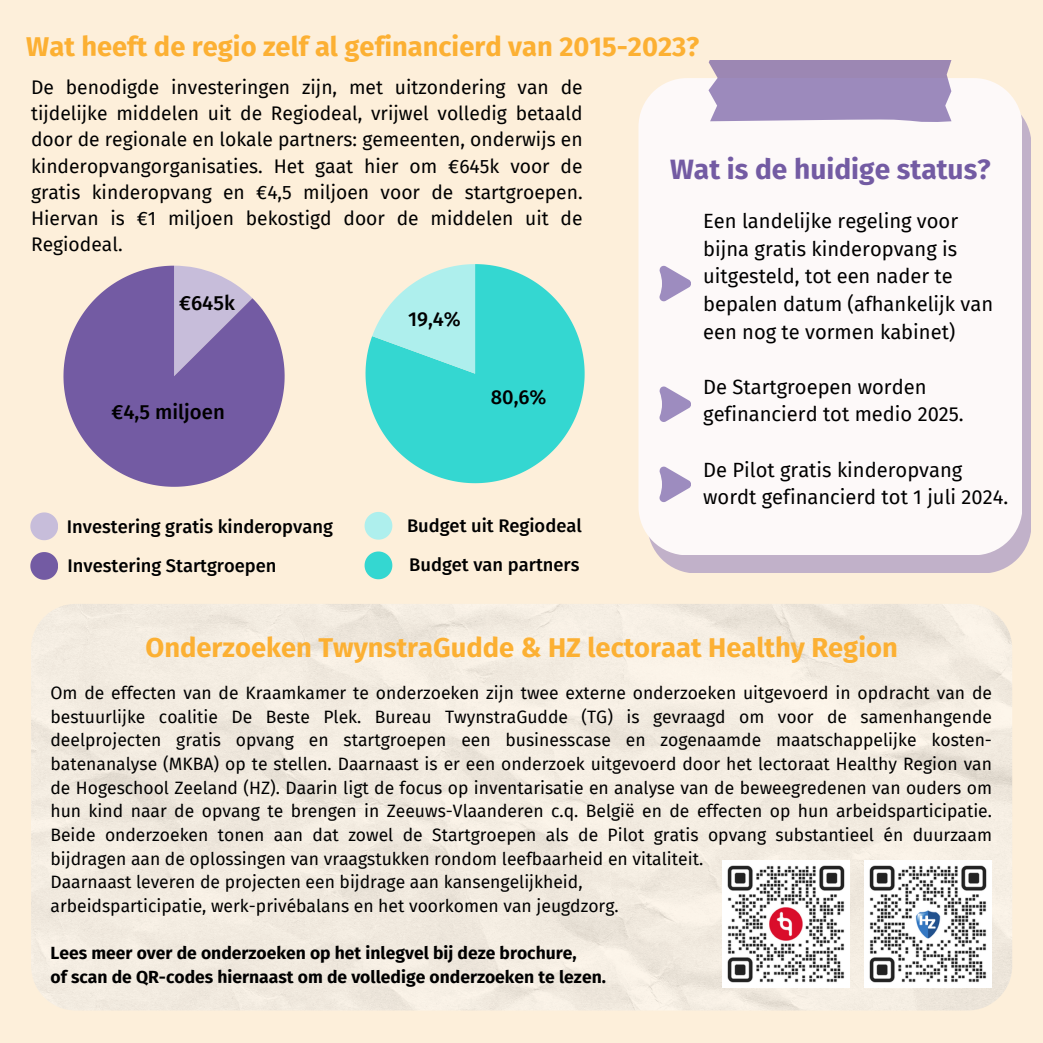
<style>
.page{position:relative;width:1043px;height:1043px;background:#fff}
.page>*{position:absolute;margin:0;border:0;box-sizing:border-box;transform-origin:0 0}
.t1{font:700 28.18px "Fira Sans";color:#735ba3}
.t2{font:700 27.3px "Fira Sans";color:#fcb033}
.t3{font:500 20.3px "Fira Sans";color:#000}
.t4{font:20.12px/27.7px "Fira Sans";color:#000}
.t5{font:500 20.12px "Fira Sans";color:#000}
.t6{font:19.25px/26.2px "Fira Sans";color:#000;text-align:justify}
.t7{font:500 18.38px "Fira Sans";color:#000}
.t8{font:17.5px/23.6px "Fira Sans";color:#000;text-align:justify}
.t9{font:700 17.5px/23.6px "Fira Sans";color:#000}
</style>
<div class="page">
<div style="left:0;top:0;width:1042px;height:1042px;background:#fdefda"></div>
<svg style="left:365px;top:264px;width:219px;height:219px;fill:#34d7d1"></svg>
<svg style="left:372px;top:264px;width:103px;height:109px"></svg>
<svg style="left:63px;top:265px;width:221px;height:221px;fill:#735ba3"></svg>
<svg style="left:364px;top:512px;width:28px;height:27px"></svg>
<svg style="left:364px;top:551px;width:28px;height:28px"></svg>
<svg style="left:30px;top:512px;width:28px;height:28px"></svg>
<svg style="left:30px;top:552px;width:28px;height:27px"></svg>
<svg style="left:658px;top:116px;width:373px;height:457px;background:#c5b5ca"></svg>
<div style="left:638px;top:78px;width:384px;height:477px;background:#fdf9f9"></div>
<svg style="left:659px;top:265px;width:31px;height:36px"></svg>
<svg style="left:659px;top:386px;width:31px;height:36px"></svg>
<svg style="left:659px;top:466px;width:31px;height:36px"></svg>
<svg style="left:708px;top:60px;width:244px;height:62px;background:#a18fbc"></svg>
<img style="left:31px;top:603px;width:980px;height:407px;border-radius:45px">
<img style="left:722px;top:859px;width:127px;height:128px">
<img style="left:864px;top:859px;width:127px;height:128px">
<h2 class="t2" style="left:26px;top:30px;width:674px">Wat heeft de regio zelf al gefinancierd van 2015-2023?</h2>
<h2 class="t6" style="left:31px;top:74px;width:553px">De benodigde investeringen zijn, met uitzondering van de tijdelijke middelen uit de Regiodeal, vrijwel volledig betaald door de regionale en lokale partners: gemeenten, onderwijs en kinderopvangorganisaties. Het gaat hier om €645k voor de gratis kinderopvang en €4,5 miljoen voor de startgroepen.<br>Hiervan is €1 miljoen bekostigd door de middelen uit de Regiodeal.</h2>
<p class="t3" style="left:179px;top:291px;width:57px">€645k</p>
<p class="t3" style="left:111px;top:400px;width:115px">€4,5 miljoen</p>
<p class="t7" style="left:67px;top:516px;width:267px">Investering gratis kinderopvang</p>
<p class="t7" style="left:67px;top:554px;width:210px">Investering Startgroepen</p>
<h2 class="t5" style="left:408px;top:307px;width:54px">19,4%</h2>
<h2 class="t5" style="left:490px;top:385px;width:57px">80,6%</h2>
<h2 class="t7" style="left:407px;top:514px;width:176px">Budget uit Regiodeal</h2>
<h2 class="t7" style="left:409px;top:554px;width:172px">Budget van partners</h2>
<h1 class="t1" style="left:670px;top:152px;width:322px">Wat is de huidige status?</h1>
<p class="t4" style="left:703px;top:208px;width:291px">Een landelijke regeling voor bijna gratis kinderopvang is uitgesteld, tot een nader te bepalen datum (afhankelijk van een nog te vormen kabinet)</p>
<h1 class="t4" style="left:703px;top:373px;width:262px">De Startgroepen worden gefinancierd tot medio 2025.</h1>
<p class="t4" style="left:703px;top:456px;width:306px">De Pilot gratis kinderopvang wordt gefinancierd tot 1 juli 2024.</p>
<h2 class="t2" style="left:145px;top:631px;width:753px">Onderzoeken TwynstraGudde &amp; HZ lectoraat Healthy Region</h2>
<p class="t8" style="left:50px;top:681px;width:942px">Om de effecten van de Kraamkamer te onderzoeken zijn twee externe onderzoeken uitgevoerd in opdracht van de bestuurlijke coalitie De Beste Plek. Bureau TwynstraGudde (TG) is gevraagd om voor de samenhangende deelprojecten gratis opvang en startgroepen een businesscase en zogenaamde maatschappelijke kosten&shy;batenanalyse (MKBA) op te stellen. Daarnaast is er een onderzoek uitgevoerd door het lectoraat Healthy Region van de Hogeschool Zeeland (HZ). Daarin ligt de focus op inventarisatie en analyse van de beweegredenen van ouders om hun kind naar de opvang te brengen in Zeeuws-Vlaanderen c.q. België en de effecten op hun arbeidsparticipatie.<br>Beide onderzoeken tonen aan dat zowel de Startgroepen als de Pilot gratis opvang substantieel én duurzaam bijdragen aan de oplossingen van vraagstukken rondom leefbaarheid en vitaliteit.</p>
<p class="t8" style="left:50px;top:870px;width:533px">Daarnaast leveren de projecten een bijdrage aan kansengelijkheid,</p>
<h3 class="t8" style="left:50px;top:894px;width:569px">arbeidsparticipatie, werk-privébalans en het voorkomen van jeugdzorg.</h3>
<h3 class="t9" style="left:50px;top:941px;width:557px">Lees meer over de onderzoeken op het inlegvel bij deze brochure,<br>of scan de QR-codes hiernaast om de volledige onderzoeken te lezen.</h3>
</div>
